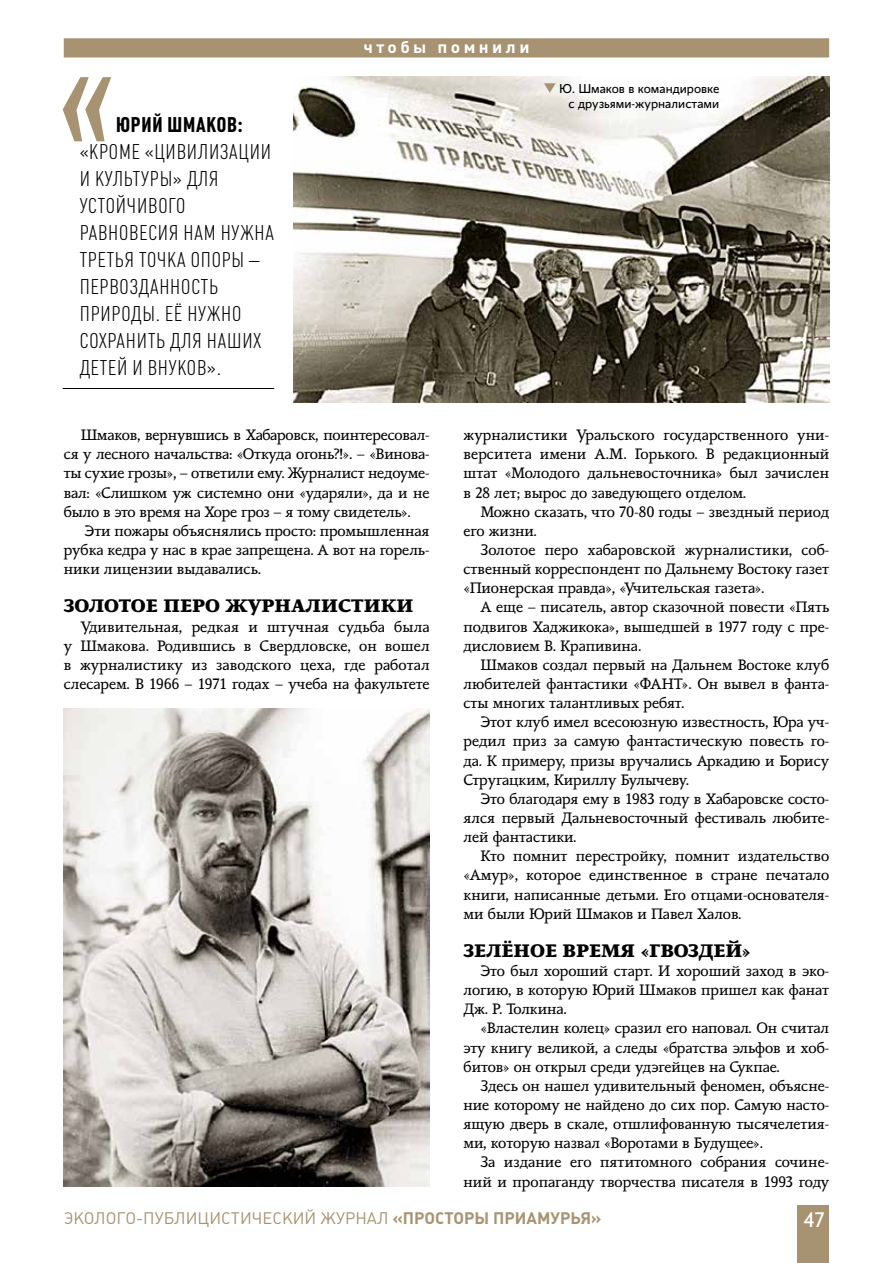
<style>
.page{position:relative;width:893px;height:1263px;background:#fff}
.page>*{position:absolute;margin:0;border:0;box-sizing:border-box;transform-origin:0 0}
.t1{font:300 21px/27px "Plumb Condensed";letter-spacing:.04em;color:#000}
.t2{font:700 21px "Plumb Condensed";letter-spacing:.04em;color:#000}
.t3{font:21px "Conqueror Sans";color:#fff}
.t4{font:800 18px "Conqueror Slab";color:#000}
.t5{font:16.5px "Plumb";color:#a79372}
.t6{font:700 16.5px "Plumb";letter-spacing:.2em;color:#fff;scale:1.05 1}
.t7{font:15px/19.2px "Conqueror Slab";color:#000;text-align:justify}
.t8{font:12.75px/15.3px "Conqueror Sans";color:#000;text-align:right}
.s1{font-weight:700}
</style>
<div class="page">
<hr style="left:63px;top:388px;width:211px;height:1px;background:#000">
<svg style="left:63px;top:77px;width:48px;height:64px"></svg>
<div style="left:64px;top:38px;width:765px;height:19px;background:#a79372"></div>
<img style="left:293px;top:77px;width:536px;height:325px">
<img style="left:64px;top:708px;width:365px;height:478px">
<svg style="left:544px;top:83px;width:12px;height:10px"></svg>
<div style="left:797px;top:1205px;width:32px;height:58px;background:#a79372"></div>
<h1 class="t2" style="left:116px;top:113px;width:128px">ЮРИЙ ШМАКОВ:</h1>
<h1 class="t1" style="left:80px;top:139px;width:196px">«КРОМЕ «ЦИВИЛИЗАЦИИ<br>И КУЛЬТУРЫ» ДЛЯ<br>УСТОЙЧИВОГО<br>РАВНОВЕСИЯ НАМ НУЖНА<br>ТРЕТЬЯ ТОЧКА ОПОРЫ –<br>ПЕРВОЗДАННОСТЬ<br>ПРИРОДЫ. ЕЁ НУЖНО<br>СОХРАНИТЬ ДЛЯ НАШИХ<br>ДЕТЕЙ И ВНУКОВ».</h1>
<p class="t6" style="left:363px;top:37px;width:160px">чтобы помнили</p>
<p class="t8" style="left:559px;top:81px;width:162px">Ю. Шмаков в командировке с друзьями-журналистами</p>
<p class="t7" style="left:64px;top:426px;width:367px;text-indent:17px">Шмаков, вернувшись в Хабаровск, поинтересовал&shy;ся у лесного начальства: «Откуда огонь?!». – «Винова&shy;ты сухие грозы», – ответили ему. Журналист недоуме&shy;вал: «Слишком уж системно они «ударяли», да и не было в это время на Хоре гроз – я тому свидетель».</p>
<p class="t7" style="left:64px;top:521px;width:367px;text-indent:21px">Эти пожары объяснялись просто: промышленная рубка кедра у нас в крае запрещена. А вот на горель&shy;ники лицензии выдавались.</p>
<p class="t4" style="left:64px;top:595px;width:351px">ЗОЛОТОЕ ПЕРО ЖУРНАЛИСТИКИ</p>
<p class="t7" style="left:64px;top:617px;width:367px;text-indent:17px">Удивительная, редкая и штучная судьба была у Шмакова. Родившись в Свердловске, он вошел в журналистику из заводского цеха, где работал слесарем. В 1966 – 1971 годах – учеба на факультете</p>
<p class="t7" style="left:463px;top:426px;width:367px">журналистики Уральского государственного уни&shy;верситета имени А.М. Горького. В редакционный штат «Молодого дальневосточника» был зачислен в 28 лет; вырос до заведующего отделом.</p>
<p class="t7" style="left:463px;top:502px;width:367px;text-indent:17px">Можно сказать, что 70-80 годы – звездный период его жизни.</p>
<p class="t7" style="left:463px;top:541px;width:367px;text-indent:17px">Золотое перо хабаровской журналистики, соб&shy;ственный корреспондент по Дальнему Востоку газет «Пионерская правда», «Учительская газета».</p>
<p class="t7" style="left:463px;top:598px;width:367px;text-indent:17px">А еще – писатель, автор сказочной повести «Пять подвигов Хаджикока», вышедшей в 1977 году с пре&shy;дисловием В. Крапивина.</p>
<p class="t7" style="left:463px;top:655px;width:367px;text-indent:17px">Шмаков создал первый на Дальнем Востоке клуб любителей фантастики «ФАНТ». Он вывел в фанта&shy;сты многих талантливых ребят.</p>
<p class="t7" style="left:463px;top:713px;width:367px;text-indent:17px">Этот клуб имел всесоюзную известность, Юра уч&shy;редил приз за самую фантастическую повесть го&shy;да. К примеру, призы вручались Аркадию и Борису Стругацким, Кириллу Булычеву.</p>
<p class="t7" style="left:463px;top:789px;width:367px;text-indent:17px">Это благодаря ему в 1983 году в Хабаровске состо&shy;ялся первый Дальневосточный фестиваль любите&shy;лей фантастики.</p>
<p class="t7" style="left:463px;top:847px;width:367px;text-indent:17px">Кто помнит перестройку, помнит издательство «Амур», которое единственное в стране печатало книги, написанные детьми. Его отцами-основателя&shy;ми были Юрий Шмаков и Павел Халов.</p>
<p class="t4" style="left:463px;top:939px;width:289px">ЗЕЛЁНОЕ ВРЕМЯ «ГВОЗДЕЙ»</p>
<p class="t7" style="left:463px;top:961px;width:367px;text-indent:17px">Это был хороший старт. И хороший заход в эко&shy;логию, в которую Юрий Шмаков пришел как фанат Дж. Р. Толкина.</p>
<p class="t7" style="left:463px;top:1019px;width:367px;text-indent:17px">«Властелин колец» сразил его наповал. Он считал эту книгу великой, а следы «братства эльфов и хоб&shy;битов» он открыл среди удэгейцев на Сукпае.</p>
<p class="t7" style="left:463px;top:1076px;width:367px;text-indent:17px">Здесь он нашел удивительный феномен, объясне&shy;ние которому не найдено до сих пор. Самую насто&shy;ящую дверь в скале, отшлифованную тысячелетия&shy;ми, которую назвал «Воротами в Будущее».</p>
<p class="t7" style="left:463px;top:1153px;width:367px;text-align:right">За издание его пятитомного собрания сочине&shy;ний и пропаганду творчества писателя в 1993 году</p>
<p class="t5" style="left:64px;top:1209px;width:539px">ЭКОЛОГО-ПУБЛИЦИСТИЧЕСКИЙ ЖУРНАЛ <span class="s1">«ПРОСТОРЫ ПРИАМУРЬЯ»</span></p>
<h1 class="t3" style="left:804px;top:1208px;width:22px">47</h1>
</div>
